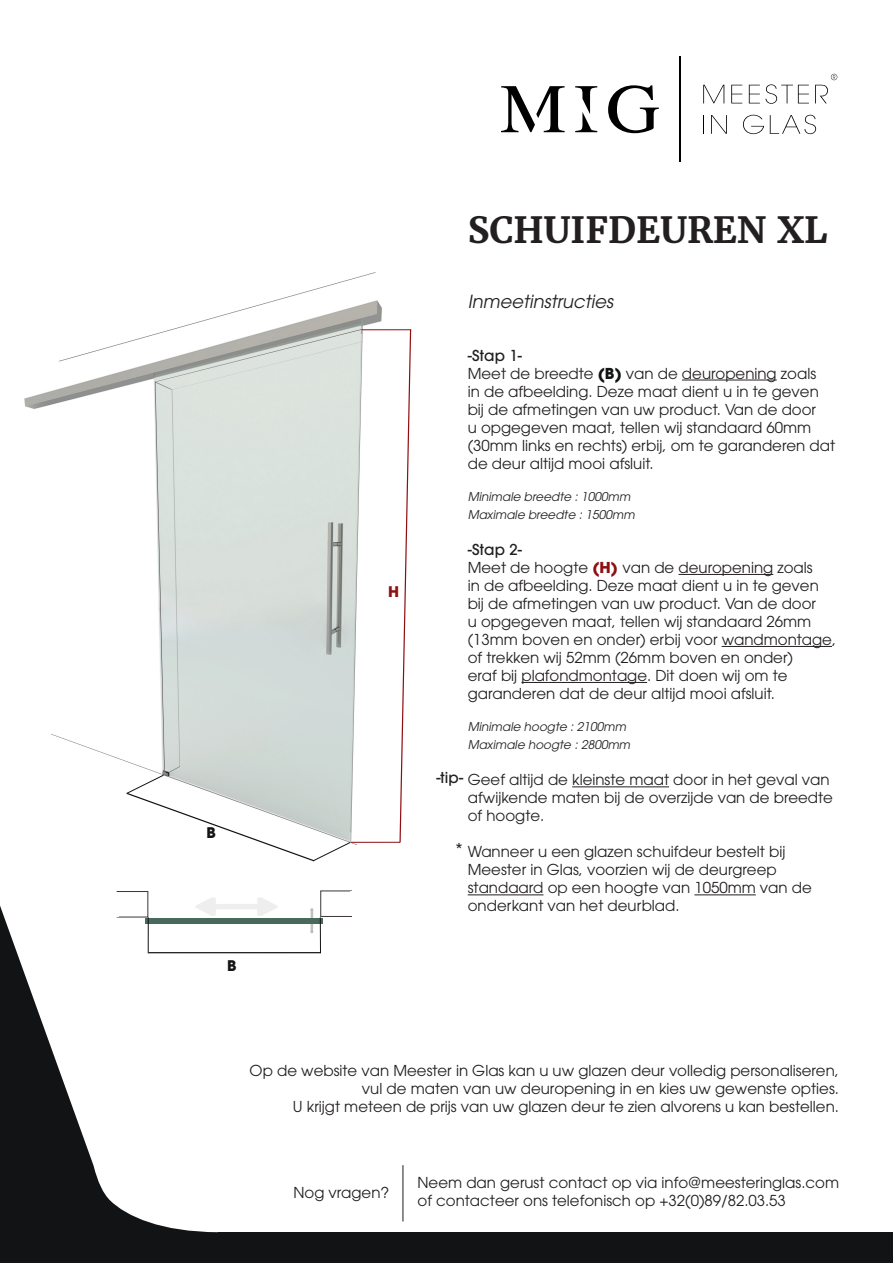
<style>
.page{position:relative;width:893px;height:1263px;background:#fff}
.page>*{position:absolute;margin:0;border:0;box-sizing:border-box;transform-origin:0 0}
.t1{font:700 36px "Merriweather";color:#231f20}
.t2{font:italic 18px "ITC Avant Garde Pro";color:#231f20}
.t3{font:15px/18px "ITC Avant Garde Pro";color:#231f20}
.t4{font:500 15px "ITC Avant Garde Pro";letter-spacing:.015em;color:#231f20}
.t5{font:700 14.55px "ITC Avant Garde Pro";color:#111314}
.t6{font:700 14.55px "ITC Avant Garde Pro";color:#8e0e12}
.t7{font:italic 12px "ITC Avant Garde Pro";color:#231f20}
.s1{font-weight:700;color:#111314}
.s2{font-weight:700;color:#8e0e12}
</style>
<div class="page">
<svg style="left:0;top:906px;width:219px;height:357px"></svg>
<div style="left:219px;top:1232px;width:674px;height:31px;background:#111314"></div>
<img style="left:14px;top:272px;width:385px;height:658px">
<hr style="left:682px;top:380px;width:95px;height:1px;background:#231f20">
<hr style="left:678px;top:574px;width:95px;height:1px;background:#231f20">
<hr style="left:722px;top:646px;width:110px;height:1px;background:#231f20">
<hr style="left:521px;top:682px;width:126px;height:1px;background:#231f20">
<hr style="left:572px;top:786px;width:97px;height:1px;background:#231f20">
<hr style="left:468px;top:894px;width:75px;height:1px;background:#231f20">
<hr style="left:694px;top:894px;width:62px;height:1px;background:#231f20">
<svg style="left:126px;top:775px;width:225px;height:87px"></svg>
<svg style="left:399px;top:329px;width:13px;height:514px"></svg>
<hr style="left:403px;top:1165px;width:1px;height:56px;background:#1d1d1b">
<hr style="left:351px;top:842px;width:49px;height:1px;background:#8e0e12">
<hr style="left:362px;top:329px;width:49px;height:1px;background:#8e0e12">
<hr style="left:148px;top:952px;width:172px;height:1px;background:#111314">
<div style="left:320px;top:890px;width:32px;height:27px;background:#fff;border:1px solid #3b343b"></div>
<hr style="left:311px;top:909px;width:2px;height:23px;background:#c2c3be">
<div style="left:145px;top:919px;width:178px;height:5px;background:#48695b"></div>
<div style="left:117px;top:891px;width:31px;height:26px;background:#fff;border:1px solid #3b343b"></div>
<div style="left:350px;top:891px;width:31px;height:25px;background:#fff"></div>
<div style="left:88px;top:892px;width:31px;height:25px;background:#fff"></div>
<hr style="left:148px;top:917px;width:1px;height:36px;background:#111314">
<hr style="left:320px;top:917px;width:1px;height:36px;background:#111314">
<img style="left:195px;top:897px;width:83px;height:19px">
<svg style="left:703px;top:85px;width:21px;height:18px"></svg>
<svg style="left:731px;top:85px;width:11px;height:18px"></svg>
<svg style="left:749px;top:84px;width:60px;height:20px"></svg>
<svg style="left:703px;top:115px;width:1px;height:19px"></svg>
<svg style="left:711px;top:115px;width:16px;height:19px"></svg>
<svg style="left:743px;top:115px;width:21px;height:19px"></svg>
<svg style="left:770px;top:115px;width:46px;height:19px"></svg>
<hr style="left:680px;top:56px;width:1px;height:106px;background:#000001">
<svg style="left:501px;top:86px;width:64px;height:46px"></svg>
<svg style="left:575px;top:86px;width:22px;height:46px"></svg>
<svg style="left:608px;top:85px;width:51px;height:48px"></svg>
<svg style="left:815px;top:74px;width:22px;height:29px"></svg>
<p class="t5" style="left:206px;top:823px;width:11px">B</p>
<p class="t5" style="left:227px;top:956px;width:11px">B</p>
<p class="t6" style="left:388px;top:582px;width:12px">H</p>
<p class="t1" style="left:468px;top:207px;width:361px">SCHUIFDEUREN XL</p>
<p class="t2" style="left:468px;top:290px;width:151px">Inmeetinstructies</p>
<p class="t4" style="left:468px;top:345px;width:56px">-Stap 1-</p>
<p class="t3" style="left:468px;top:364px;width:369px">Meet de breedte <span class="s1">(B)</span> van de deuropening zoals<br>in de afbeelding. Deze maat dient u in te geven bij de afmetingen van uw product. Van de door<br>u opgegeven maat, tellen wij standaard 60mm (30mm links en rechts) erbij, om te garanderen dat de deur altijd mooi afsluit.</p>
<p class="t7" style="left:468px;top:489px;width:167px">Minimale breedte : 1000mm</p>
<p class="t7" style="left:468px;top:507px;width:171px">Maximale breedte : 1500mm</p>
<p class="t4" style="left:468px;top:540px;width:56px">-Stap 2-</p>
<p class="t3" style="left:468px;top:558px;width:370px">Meet de hoogte <span class="s2">(H)</span> van de deuropening zoals<br>in de afbeelding. Deze maat dient u in te geven bij de afmetingen van uw product. Van de door<br>u opgegeven maat, tellen wij standaard 26mm (13mm boven en onder) erbij voor wandmontage, of trekken wij 52mm (26mm boven en onder)<br>eraf bij plafondmontage. Dit doen wij om te garanderen dat de deur altijd mooi afsluit.</p>
<p class="t7" style="left:468px;top:719px;width:162px">Minimale hoogte : 2100mm</p>
<p class="t7" style="left:468px;top:737px;width:166px">Maximale hoogte : 2800mm</p>
<p class="t3" style="left:468px;top:771px;width:367px">Geef altijd de kleinste maat door in het geval van afwijkende maten bij de overzijde van de breedte of hoogte.</p>
<p class="t3" style="left:468px;top:843px;width:346px">Wanneer u een glazen schuifdeur bestelt bij Meester in Glas, voorzien wij de deurgreep standaard op een hoogte van 1050mm van de onderkant van het deurblad.</p>
<p class="t4" style="left:436px;top:767px;width:29px">-tip-</p>
<p class="t4" style="left:455px;top:839px;width:10px">*</p>
<p class="t3" style="left:250px;top:1061px;width:591px">Op de website van Meester in Glas kan u uw glazen deur volledig personaliseren,</p>
<p class="t3" style="left:362px;top:1079px;width:478px">vul de maten van uw deuropening in en kies uw gewenste opties.</p>
<p class="t3" style="left:293px;top:1097px;width:548px">U krijgt meteen de prijs van uw glazen deur te zien alvorens u kan bestellen.</p>
<p class="t3" style="left:293px;top:1183px;width:98px">Nog vragen?</p>
<p class="t3" style="left:417px;top:1174px;width:423px">Neem dan gerust contact op via info@meesteringlas.com</p>
<p class="t3" style="left:417px;top:1192px;width:370px">of contacteer ons telefonisch op +32(0)89/82.03.53</p>
</div>
